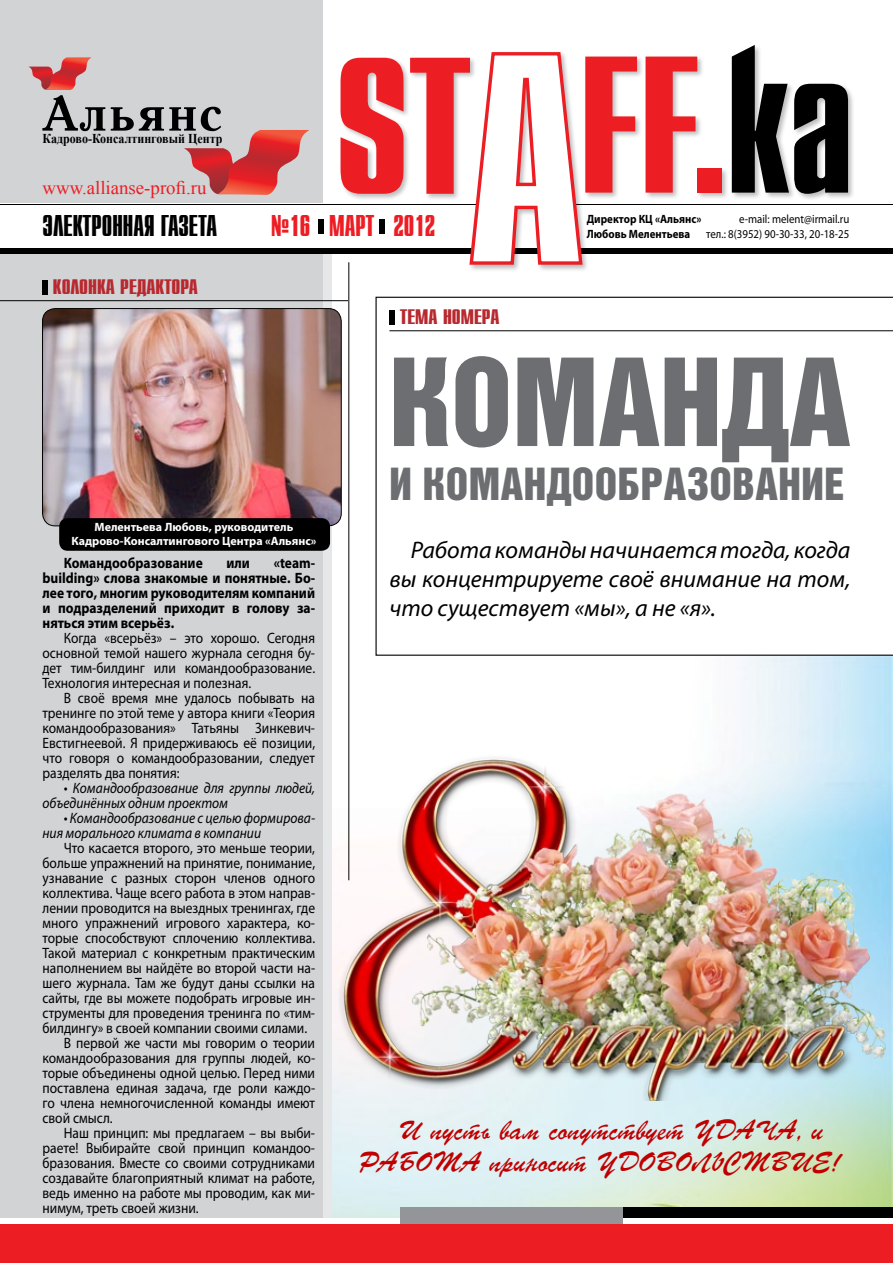
<style>
.page{position:relative;width:893px;height:1263px;background:#fff}
.page>*{position:absolute;margin:0;border:0;box-sizing:border-box;transform-origin:0 0}
.t1{font:194.25px "Star C";color:#ed1d24}
.t2{font:123px "Bastion Kontrast";color:#6d6e71}
.t3{font:700 50.55px "Antiqua Cyr";letter-spacing:-.005em;color:#000}
.t4{font:45px "Bastion Kontrast";letter-spacing:.01em;color:#6d6e71}
.t5{font:30px "Star C";color:#000;scale:.91 1}
.t6{font:30px "Star C";color:#ed1d24;scale:.91 1}
.t7{font:27px/32.4px "Parsek C";color:#c00000}
.t8{font:italic 24px/28.8px "Myriad Pro";color:#000;text-align:justify}
.t9{font:21px "Star C";color:#b8292f;scale:1.1 1}
.t10{font:18.9px "Times New Roman";color:#ed1d24}
.t11{font:15px/15px "Myriad Pro";color:#000;text-align:justify;scale:.9 1}
.t12{font:700 15px/15px "Myriad Pro";color:#000;text-align:justify;scale:.9 1}
.t13{font:italic 15px/15px "Myriad Pro";color:#000;scale:.9 1}
.t14{font:700 13.5px "Times New Roman";color:#000;scale:.89 1}
.t15{font:700 12px/13.5px "Myriad Pro";color:#fff;text-align:center}
.t16{font:12px "Myriad Pro";color:#000;scale:.91 1}
.t17{font:700 12px "Myriad Pro";color:#000;scale:.91 1}
.s1{font-size:298.95px;color:#fff}
.s2{color:#000}
</style>
<div class="page">
<img style="left:332px;top:656px;width:561px;height:562px">
<div style="left:322px;top:248px;width:10px;height:994px;background:#e6e7e8"></div>
<div style="left:0;top:0;width:322px;height:1242px;background:#d1d3d4"></div>
<div style="left:0;top:204px;width:893px;height:44px;background:#fff"></div>
<hr style="left:0;top:204px;width:893px;height:1px;background:#000">
<div style="left:0;top:248px;width:893px;height:6px;background:#000"></div>
<div style="left:339px;top:44px;width:516px;height:228px;background:#000;opacity:.26"></div>
<svg style="left:468px;top:50px;width:116px;height:217px"></svg>
<svg style="left:29px;top:57px;width:62px;height:33px"></svg>
<svg style="left:184px;top:130px;width:125px;height:65px"></svg>
<div style="left:318px;top:219px;width:5px;height:15px;background:#000"></div>
<div style="left:380px;top:219px;width:5px;height:15px;background:#000"></div>
<div style="left:0;top:1220px;width:893px;height:43px;background:#ed1d24"></div>
<div style="left:622px;top:1207px;width:271px;height:17px;background:#000"></div>
<div style="left:0;top:1219px;width:893px;height:5px;background:#fff"></div>
<div style="left:400px;top:1207px;width:222px;height:17px;background:#939598"></div>
<img style="left:43px;top:309px;width:298px;height:217px">
<div style="left:42px;top:308px;width:299px;height:218px;border:1px solid #000;border-radius:13px"></div>
<div style="left:59px;top:518px;width:271px;height:33px;background:#000;border-radius:9px"></div>
<div style="left:43px;top:280px;width:5px;height:14px;background:#000"></div>
<hr style="left:0;top:300px;width:348px;height:1px;background:#000">
<hr style="left:348px;top:262px;width:1px;height:618px;background:#000">
<svg style="left:375px;top:297px;width:518px;height:359px"></svg>
<div style="left:389px;top:310px;width:5px;height:14px;background:#000"></div>
<hr style="left:389px;top:330px;width:504px;height:1px;background:#000">
<img style="left:333px;top:678px;width:560px;height:422px">
<h1 class="t1" style="left:335px;top:27px;width:520px">ST<span class="s1">A</span>FF.<span class="s2">ka</span></h1>
<h3 class="t3" style="left:42px;top:86px;width:189px">Альянс</h3>
<p class="t14" style="left:43px;top:129px;width:204px">Кадрово-Консалтинговый Центр</p>
<p class="t10" style="left:43px;top:175px;width:166px">www.allianse-profi.ru</p>
<p class="t17" style="left:587px;top:212px;width:127px">Директор КЦ «Альянс»</p>
<p class="t16" style="left:739px;top:212px;width:123px">e-mail: melent@irmail.ru</p>
<h3 class="t5" style="left:43px;top:211px;width:193px">электронная газета</h3>
<h3 class="t6" style="left:271px;top:211px;width:93px">№16 МАРТ</h3>
<h3 class="t6" style="left:393px;top:211px;width:48px">2012</h3>
<p class="t17" style="left:587px;top:226px;width:115px">Любовь Мелентьева</p>
<p class="t16" style="left:706px;top:226px;width:159px">тел.: 8(3952) 90-30-33, 20-18-25</p>
<h3 class="t9" style="left:53px;top:276px;width:133px">Колонка редактора</h3>
<p class="t15" style="left:71px;top:520px;width:246px">Мелентьева Любовь, руководитель<br>Кадрово-Консалтингового Центра «Альянс»</p>
<p class="t12" style="left:64px;top:555px;width:156px">Командообразование</p>
<p class="t12" style="left:226px;top:555px;width:28px">или</p>
<p class="t12" style="left:43px;top:555px;width:304px;text-indent:231px">«team&shy;building» слова знакомые и понятные. Бо&shy;лее того, многим руководителям компаний и подразделений приходит в голову за&shy;няться этим всерьёз.</p>
<p class="t11" style="left:43px;top:630px;width:304px;text-indent:21px">Когда «всерьёз» – это хорошо. Сегодня основной темой нашего журнала сегодня бу&shy;дет тим-билдинг или командообразование.<br>Технология интересная и полезная.</p>
<p class="t11" style="left:43px;top:690px;width:304px;text-indent:21px">В своё время мне удалось побывать на тренинге по этой теме у автора книги «Теория командообразования» Татьяны Зинкевич-Евстигнеевой. Я придерживаюсь её позиции, что говоря о командообразовании, следует разделять два понятия:</p>
<p class="t13" style="left:43px;top:780px;width:304px;text-indent:21px">• Командообразование для группы людей, объединённых одним проектом</p>
<p class="t13" style="left:43px;top:810px;width:304px;text-indent:21px">• Командообразование с целью формирова&shy;ния морального климата в компании</p>
<p class="t11" style="left:64px;top:840px;width:281px">Что касается второго, это меньше теории,</p>
<p class="t11" style="left:43px;top:855px;width:304px">больше упражнений на принятие, понимание,</p>
<p class="t11" style="left:43px;top:870px;width:304px">узнавание с разных сторон членов одного</p>
<p class="t11" style="left:43px;top:885px;width:304px">коллектива. Чаще всего работа в этом направ-</p>
<p class="t11" style="left:43px;top:900px;width:304px">лении проводится на выездных тренингах, где</p>
<p class="t11" style="left:43px;top:915px;width:304px">много упражнений игрового характера, ко-</p>
<p class="t11" style="left:43px;top:930px;width:304px">торые способствуют сплочению коллектива.</p>
<p class="t11" style="left:43px;top:945px;width:304px">Такой материал с конкретным практическим</p>
<p class="t11" style="left:43px;top:960px;width:304px">наполнением вы найдёте во второй части на-</p>
<p class="t11" style="left:43px;top:975px;width:304px">шего журнала. Там же будут даны ссылки на</p>
<p class="t11" style="left:43px;top:990px;width:304px">сайты, где вы можете подобрать игровые ин-</p>
<p class="t11" style="left:43px;top:1005px;width:304px">струменты для проведения тренинга по «тим-</p>
<p class="t11" style="left:43px;top:1020px;width:296px">билдингу» в своей компании своими силами.</p>
<p class="t11" style="left:64px;top:1035px;width:281px">В первой же части мы говорим о теории</p>
<p class="t11" style="left:43px;top:1050px;width:304px">командообразования для группы людей, ко-</p>
<p class="t11" style="left:43px;top:1065px;width:304px">торые объединены одной целью. Перед ними</p>
<p class="t11" style="left:43px;top:1080px;width:304px">поставлена единая задача, где роли каждо-</p>
<p class="t11" style="left:43px;top:1095px;width:304px">го члена немногочисленной команды имеют</p>
<p class="t11" style="left:43px;top:1110px;width:79px">свой смысл.</p>
<p class="t11" style="left:64px;top:1125px;width:281px">Наш принцип: мы предлагаем – вы выби-</p>
<p class="t11" style="left:43px;top:1140px;width:304px">раете! Выбирайте свой принцип командоо-</p>
<p class="t11" style="left:43px;top:1155px;width:304px">бразования. Вместе со своими сотрудниками</p>
<p class="t11" style="left:43px;top:1170px;width:304px">создавайте благоприятный климат на работе,</p>
<p class="t11" style="left:43px;top:1185px;width:304px">ведь именно на работе мы проводим, как ми-</p>
<p class="t11" style="left:43px;top:1200px;width:175px">нимум, треть своей жизни.</p>
<h3 class="t9" style="left:400px;top:306px;width:76px">ТЕМАНОМЕРА</h3>
<h2 class="t2" style="left:389px;top:340px;width:461px">командА</h2>
<h3 class="t4" style="left:389px;top:461px;width:457px">и командообразование</h3>
<h3 class="t8" style="left:389px;top:535px;width:462px;text-indent:21px">Работа команды начинается тогда, когда вы концентрируете своё внимание на том, что существует «мы», а не «я».</h3>
<h3 class="t7" style="left:357px;top:1115px;width:487px;text-indent:41px">И пусть вам сопутствует УДАЧА, и<br>РАБОТА приносит УДОВОЛЬСТВИЕ!</h3>
</div>
